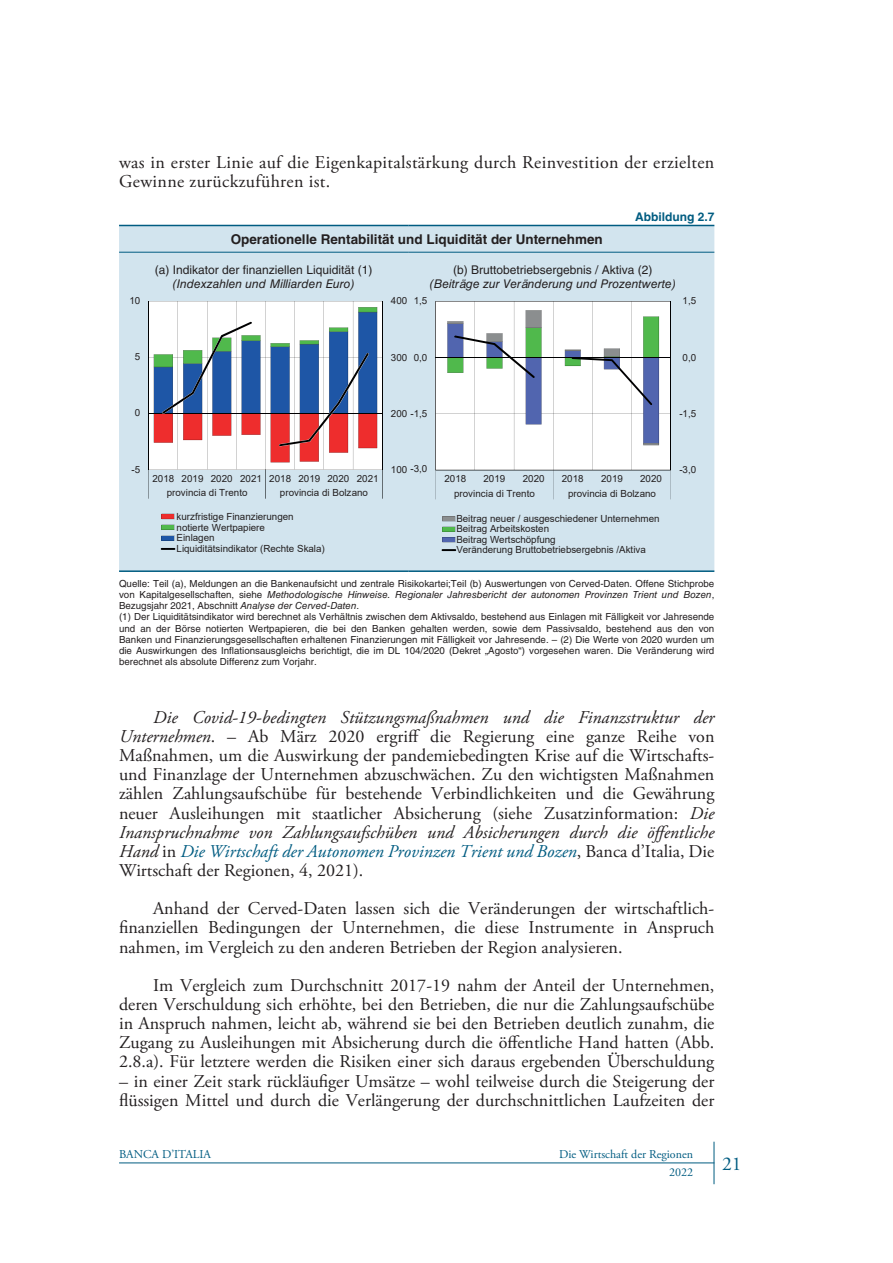
<style>
.page{position:relative;width:893px;height:1263px;background:#fff}
.page>*{position:absolute;margin:0;border:0;box-sizing:border-box;transform-origin:0 0}
.t1{font:19.5px "Adobe Garamond Pro";color:#005c81}
.ER-TESTO_Paragrafo{font:18px/19.2px "Adobe Garamond Pro";color:#231f20;text-align:justify}
.ER-TESTO_Paragrafo_C{font:18px/19.2px "Adobe Garamond Pro";color:#231f20;text-align:justify}
.ER-TESTO_Paragrafo-2{font:18px/19.2px "Adobe Garamond Pro";letter-spacing:.02em;color:#231f20}
.ER-FIG_Titolo{font:700 13.5px "Helvetica LT Std";color:#231f20}
.ER-FIG_Titoletto{font:12px "Helvetica LT Std";color:#231f20}
.ER-FIG_Titoletto-2{font:italic 12px "Helvetica LT Std";color:#231f20}
.t2{font:12px "Adobe Garamond Pro";color:#005c81}
.ER-FIG_Numero{font:700 12px "Helvetica LT Std";color:#005c81}
.ER-FIG_Nota{font:9.75px/11.2px "Helvetica LT Std";color:#231f20;text-align:justify}
.t3{font:9.75px/10.4px "Arial";color:#231f20}
.t4{font:9.75px/14.7px "Arial";color:#231f20}
.s1{font-style:italic}
.s2{font-style:italic;color:#005c81}
</style>
<div class="page">
<hr style="left:119px;top:1162px;width:595px;height:1px;background:#005c81">
<hr style="left:714px;top:1142px;width:1px;height:42px;background:#005c81">
<div style="left:119px;top:226px;width:595px;height:344px;background:#d2e4ee"></div>
<hr style="left:119px;top:225px;width:289px;height:1px;background:#005c81">
<hr style="left:408px;top:225px;width:306px;height:1px;background:#005c81">
<hr style="left:119px;top:570px;width:289px;height:2px;background:#005c81">
<hr style="left:408px;top:570px;width:306px;height:2px;background:#005c81">
<hr style="left:119px;top:252px;width:289px;height:1px;background:#005c81">
<hr style="left:408px;top:252px;width:306px;height:1px;background:#005c81">
<svg style="left:435px;top:301px;width:237px;height:198px"></svg>
<div style="left:149px;top:301px;width:233px;height:168px;background:#fff"></div>
<hr style="left:149px;top:469px;width:233px;height:1px;background:#000001">
<hr style="left:149px;top:357px;width:233px;height:1px;background:#000001">
<hr style="left:149px;top:301px;width:233px;height:1px;background:#000001">
<hr style="left:178px;top:301px;width:1px;height:168px;background:#000001">
<hr style="left:207px;top:301px;width:1px;height:168px;background:#000001">
<hr style="left:236px;top:301px;width:1px;height:168px;background:#000001">
<hr style="left:265px;top:301px;width:1px;height:168px;background:#000001">
<hr style="left:295px;top:301px;width:1px;height:168px;background:#000001">
<hr style="left:324px;top:301px;width:1px;height:168px;background:#000001">
<hr style="left:353px;top:301px;width:1px;height:168px;background:#000001">
<hr style="left:382px;top:301px;width:1px;height:168px;background:#000001">
<hr style="left:149px;top:301px;width:1px;height:168px;background:#000001">
<hr style="left:149px;top:413px;width:233px;height:1px;background:#000001">
<svg style="left:149px;top:469px;width:1px;height:30px"></svg>
<svg style="left:265px;top:469px;width:1px;height:30px"></svg>
<svg style="left:382px;top:469px;width:1px;height:30px"></svg>
<svg style="left:154px;top:307px;width:223px;height:155px"></svg>
<svg style="left:442px;top:516px;width:13px;height:5px"></svg>
<svg style="left:442px;top:527px;width:13px;height:15px"></svg>
<svg style="left:442px;top:549px;width:14px;height:2px"></svg>
<svg style="left:162px;top:514px;width:12px;height:5px"></svg>
<svg style="left:162px;top:525px;width:12px;height:16px"></svg>
<svg style="left:161px;top:548px;width:14px;height:2px"></svg>
<p class="ER-TESTO_Paragrafo-2" style="left:119px;top:153px;width:597px">was in erster Linie auf die Eigenkapitalstärkung durch Reinvestition der erzielten<br>Gewinne zurückzuführen ist.</p>
<h3 class="ER-FIG_Numero" style="left:635px;top:210px;width:81px">Abbildung 2.7</h3>
<p class="t4" style="left:129px;top:294px;width:12px">10</p>
<h3 class="ER-FIG_Titolo" style="left:231px;top:231px;width:374px">Operationelle Rentabilität und Liquidität der Unternehmen</h3>
<h4 class="ER-FIG_Titoletto" style="left:155px;top:262px;width:219px">(a) Indikator der finanziellen Liquidität (1)</h4>
<h4 class="ER-FIG_Titoletto-2" style="left:173px;top:277px;width:183px">(Indexzahlen und Milliarden Euro)</h4>
<h4 class="ER-FIG_Titoletto" style="left:453px;top:262px;width:201px">(b) Bruttobetriebsergebnis / Aktiva (2)</h4>
<h4 class="ER-FIG_Titoletto-2" style="left:430px;top:277px;width:248px">(Beiträge zur Veränderung und Prozentwerte)</h4>
<p class="t4" style="left:414px;top:294px;width:15px">1,5</p>
<p class="t4" style="left:391px;top:294px;width:18px">400</p>
<p class="t4" style="left:683px;top:294px;width:15px">1,5</p>
<p class="t4" style="left:135px;top:350px;width:7px">5</p>
<p class="t4" style="left:414px;top:350px;width:15px">0,0</p>
<p class="t4" style="left:391px;top:350px;width:18px">300</p>
<p class="t4" style="left:683px;top:350px;width:15px">0,0</p>
<p class="t4" style="left:135px;top:406px;width:7px">0</p>
<p class="t4" style="left:391px;top:406px;width:38px">200 -1,5</p>
<p class="t4" style="left:679px;top:406px;width:18px">-1,5</p>
<p class="t4" style="left:132px;top:462px;width:10px">-5</p>
<p class="t4" style="left:167px;top:471px;width:213px;text-indent:-14px">2018 2019 2020 2021 2018 2019 2020 2021 provincia di Trento</p>
<p class="t4" style="left:280px;top:485px;width:90px">provincia di Bolzano</p>
<p class="t4" style="left:391px;top:462px;width:38px">100 -3,0</p>
<p class="t4" style="left:444px;top:471px;width:23px">2018</p>
<p class="t4" style="left:483px;top:471px;width:23px">2019</p>
<p class="t4" style="left:523px;top:471px;width:23px">2020</p>
<p class="t4" style="left:562px;top:471px;width:23px">2018</p>
<p class="t4" style="left:601px;top:471px;width:23px">2019</p>
<p class="t4" style="left:640px;top:471px;width:23px">2020</p>
<p class="t4" style="left:454px;top:486px;width:82px">provincia di Trento</p>
<p class="t4" style="left:568px;top:486px;width:90px">provincia di Bolzano</p>
<p class="t4" style="left:679px;top:462px;width:18px">-3,0</p>
<p class="t3" style="left:177px;top:511px;width:150px;line-height:10.8px">kurzfristige Finanzierungen notierte Wertpapiere<br>Einlagen<br>Liquiditätsindikator (Rechte Skala)</p>
<p class="ER-FIG_Nota" style="left:119px;top:578px;width:597px">Quelle: Teil (a), Meldungen an die Bankenaufsicht und zentrale Risikokartei;Teil (b) Auswertungen von Cerved-Daten. Offene Stichprobe von Kapitalgesellschaften, siehe <span class="s1">Methodologische Hinweise. Regionaler Jahresbericht der autonomen Provinzen Trient und Bozen</span>, Bezugsjahr 2021, Abschnitt <span class="s1">Analyse der Cerved-Daten</span>.</p>
<p class="ER-FIG_Nota" style="left:119px;top:611px;width:597px">(1) Der Liquiditätsindikator wird berechnet als Verhältnis zwischen dem Aktivsaldo, bestehend aus Einlagen mit Fälligkeit vor Jahresende und an der Börse notierten Wertpapieren, die bei den Banken gehalten werden, sowie dem Passivsaldo, bestehend aus den von Banken und Finanzierungsgesellschaften erhaltenen Finanzierungen mit Fälligkeit vor Jahresende. – (2) Die Werte von 2020 wurden um die Auswirkungen des Inflationsausgleichs berichtigt, die im DL 104/2020 (Dekret „Agosto“) vorgesehen waren. Die Veränderung wird berechnet als absolute Differenz zum Vorjahr.</p>
<p class="t3" style="left:456px;top:513px;width:205px">Beitrag neuer / ausgeschiedener Unternehmen Beitrag Arbeitskosten<br>Beitrag Wertschöpfung<br>Veränderung Bruttobetriebsergebnis /Aktiva</p>
<p class="ER-TESTO_Paragrafo_C" style="left:119px;top:708px;width:597px;text-indent:34px"><span class="s1">Die Covid-19-bedingten Stützungsmaßnahmen und die Finanzstruktur der Unternehmen</span>. – Ab März 2020 ergriff die Regierung eine ganze Reihe von Maßnahmen, um die Auswirkung der pandemiebedingten Krise auf die Wirtschafts&shy;und Finanzlage der Unternehmen abzuschwächen. Zu den wichtigsten Maßnahmen zählen Zahlungsaufschübe für bestehende Verbindlichkeiten und die Gewährung neuer Ausleihungen mit staatlicher Absicherung (siehe Zusatzinformation: <span class="s1">Die Inanspruchnahme von Zahlungsaufschüben und Absicherungen durch die öffentliche Hand</span> in <span class="s2">Die Wirtschaft der Autonomen Provinzen Trient und Bozen</span>, Banca d’Italia, Die Wirtschaft der Regionen, 4, 2021).</p>
<p class="ER-TESTO_Paragrafo" style="left:119px;top:900px;width:597px;text-indent:34px">Anhand der Cerved-Daten lassen sich die Veränderungen der wirtschaftlich&shy;finanziellen Bedingungen der Unternehmen, die diese Instrumente in Anspruch nahmen, im Vergleich zu den anderen Betrieben der Region analysieren.</p>
<p class="ER-TESTO_Paragrafo" style="left:119px;top:976px;width:597px;text-indent:34px">Im Vergleich zum Durchschnitt 2017-19 nahm der Anteil der Unternehmen, deren Verschuldung sich erhöhte, bei den Betrieben, die nur die Zahlungsaufschübe in Anspruch nahmen, leicht ab, während sie bei den Betrieben deutlich zunahm, die Zugang zu Ausleihungen mit Absicherung durch die öffentliche Hand hatten (Abb.<br>2.8.a). Für letztere werden die Risiken einer sich daraus ergebenden Überschuldung</p>
<p class="ER-TESTO_Paragrafo" style="left:119px;top:1072px;width:597px">– in einer Zeit stark rückläufiger Umsätze – wohl teilweise durch die Steigerung der flüssigen Mittel und durch die Verlängerung der durchschnittlichen Laufzeiten der</p>
<p class="t2" style="left:119px;top:1147px;width:93px">BANCA D’ITALIA</p>
<p class="t2" style="left:559px;top:1147px;width:135px">Die Wirtschaft der Regionen</p>
<p class="t2" style="left:669px;top:1164px;width:25px">2022</p>
<h1 class="t1" style="left:722px;top:1152px;width:21px">21</h1>
</div>
